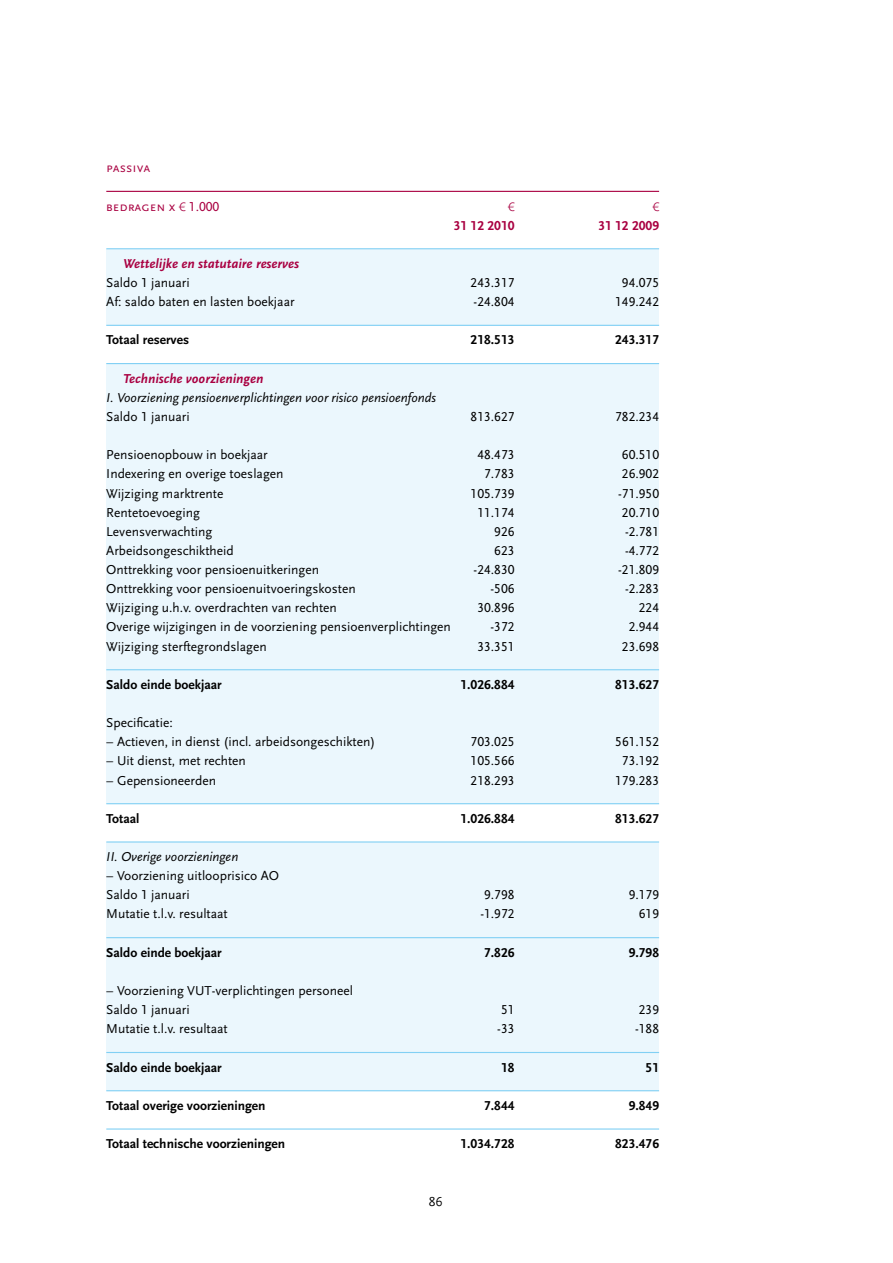
<style>
.page{position:relative;width:893px;height:1263px;background:#fff}
.page>*{position:absolute;margin:0;border:0;box-sizing:border-box;transform-origin:0 0}
.t1{font:13.5px/19.2px "Scala Sans";color:#000}
.t2{font:13.5px "Scala Sans Caps";color:#000}
.t3{font:700 13.5px "Scala Sans";color:#000}
.t4{font:italic 13.5px/19.2px "Scala Sans";color:#000}
.t5{font:700 13.5px "Scala Sans Figures";color:#000}
.t6{font:italic 700 13.5px/19.2px "Scala Sans";color:#a90041}
.t7{font:13.5px "Scala Sans Caps";color:#a90041}
.t8{font:700 13.5px "Scala Sans Figures";color:#a90041}
.t9{font:12px "Linotype Euro Font Ato F";color:#a90041}
.s1{font-family:"Linotype Euro Font Ato F";font-size:12px}
.s2{font-family:"Scala Sans"}
.s3{font-weight:400;font-style:normal;color:#000}
.s4{font-family:"Scala Sans Caps";font-weight:400;font-style:normal;color:#000}
.s5{font-style:normal}
.s6{font-family:"Scala Sans Caps";font-style:normal}
.s7{font-family:"Scala Sans Caps"}
</style>
<div class="page">
<div style="left:106px;top:249px;width:553px;height:76px;background:#ebf7fd"></div>
<div style="left:106px;top:364px;width:553px;height:440px;background:#ebf7fd"></div>
<div style="left:106px;top:842px;width:553px;height:249px;background:#ebf7fd"></div>
<hr style="left:106px;top:191px;width:553px;height:1px;background:#a90041">
<hr style="left:106px;top:248px;width:553px;height:1px;background:#81d0f4">
<hr style="left:106px;top:325px;width:553px;height:1px;background:#81d0f4">
<hr style="left:106px;top:363px;width:553px;height:1px;background:#81d0f4">
<hr style="left:106px;top:669px;width:553px;height:1px;background:#81d0f4">
<hr style="left:106px;top:1128px;width:553px;height:1px;background:#81d0f4">
<hr style="left:106px;top:937px;width:553px;height:1px;background:#81d0f4">
<hr style="left:106px;top:1090px;width:553px;height:1px;background:#81d0f4">
<hr style="left:106px;top:803px;width:553px;height:1px;background:#81d0f4">
<hr style="left:106px;top:841px;width:553px;height:1px;background:#81d0f4">
<hr style="left:106px;top:1052px;width:553px;height:1px;background:#81d0f4">
<p class="t7" style="left:106px;top:160px;width:46px">passiva</p>
<p class="t7" style="left:106px;top:199px;width:115px">bedragen x <span class="s1">1</span> 1<span class="s2">.</span>000</p>
<p class="t9" style="left:508px;top:199px;width:8px">1</p>
<p class="t9" style="left:652px;top:199px;width:8px">1</p>
<p class="t8" style="left:454px;top:220px;width:62px">31 12 2010</p>
<p class="t8" style="left:598px;top:220px;width:62px">31 12 2009</p>
<p class="t6" style="left:106px;top:254px;width:194px;text-indent:17px">Wettelijke en statutaire reserves<br><span class="s3">Saldo</span> <span class="s4">1</span> <span class="s3">januari</span></p>
<p class="t2" style="left:471px;top:275px;width:45px">243<span class="s2">.</span>317</p>
<p class="t2" style="left:622px;top:275px;width:39px">94<span class="s2">.</span>075</p>
<p class="t1" style="left:106px;top:292px;width:190px">Af: saldo baten en lasten boekjaar</p>
<p class="t2" style="left:474px;top:294px;width:42px"><span class="s2">-</span>24<span class="s2">.</span>804</p>
<p class="t2" style="left:615px;top:294px;width:45px">149<span class="s2">.</span>242</p>
<p class="t3" style="left:106px;top:333px;width:84px">Totaal reserves</p>
<p class="t5" style="left:471px;top:335px;width:45px">218<span class="s2">.</span>513</p>
<p class="t5" style="left:615px;top:335px;width:45px">243<span class="s2">.</span>317</p>
<p class="t6" style="left:123px;top:369px;width:142px">Technische voorzieningen</p>
<p class="t4" style="left:106px;top:388px;width:331px">I. Voorziening pensioenverplichtingen voor risico pensioenfonds<br><span class="s5">Saldo</span> <span class="s6">1</span> <span class="s5">januari</span></p>
<p class="t2" style="left:471px;top:409px;width:45px">813<span class="s2">.</span>627</p>
<p class="t2" style="left:615px;top:409px;width:45px">782<span class="s2">.</span>234</p>
<p class="t1" style="left:106px;top:445px;width:163px">Pensioenopbouw in boekjaar</p>
<p class="t2" style="left:477px;top:447px;width:39px">48<span class="s2">.</span>473</p>
<p class="t2" style="left:622px;top:447px;width:39px">60<span class="s2">.</span>510</p>
<p class="t1" style="left:106px;top:465px;width:179px">Indexering en overige toeslagen</p>
<p class="t2" style="left:484px;top:467px;width:32px">7<span class="s2">.</span>783</p>
<p class="t2" style="left:622px;top:467px;width:39px">26<span class="s2">.</span>902</p>
<p class="t1" style="left:106px;top:484px;width:119px">Wijziging marktrente</p>
<p class="t2" style="left:471px;top:486px;width:45px">105<span class="s2">.</span>739</p>
<p class="t2" style="left:618px;top:486px;width:42px"><span class="s2">-</span>71<span class="s2">.</span>950</p>
<p class="t1" style="left:106px;top:503px;width:95px">Rentetoevoeging</p>
<p class="t2" style="left:477px;top:505px;width:39px">11<span class="s2">.</span>174</p>
<p class="t2" style="left:622px;top:505px;width:39px">20<span class="s2">.</span>710</p>
<p class="t1" style="left:106px;top:522px;width:108px">Levensverwachting</p>
<p class="t2" style="left:494px;top:524px;width:22px">926</p>
<p class="t2" style="left:625px;top:524px;width:36px"><span class="s2">-</span>2<span class="s2">.</span>781</p>
<p class="t1" style="left:106px;top:541px;width:129px">Arbeidsongeschiktheid</p>
<p class="t2" style="left:494px;top:543px;width:22px">623</p>
<p class="t2" style="left:625px;top:543px;width:36px"><span class="s2">-</span>4<span class="s2">.</span>772</p>
<p class="t1" style="left:106px;top:560px;width:214px">Onttrekking voor pensioenuitkeringen</p>
<p class="t2" style="left:474px;top:562px;width:42px"><span class="s2">-</span>24<span class="s2">.</span>830</p>
<p class="t2" style="left:618px;top:562px;width:42px"><span class="s2">-</span>21<span class="s2">.</span>809</p>
<p class="t1" style="left:106px;top:579px;width:251px">Onttrekking voor pensioenuitvoeringskosten</p>
<p class="t2" style="left:491px;top:581px;width:25px"><span class="s2">-</span>506</p>
<p class="t2" style="left:625px;top:581px;width:36px"><span class="s2">-</span>2<span class="s2">.</span>283</p>
<p class="t1" style="left:106px;top:599px;width:232px">Wijziging u.h.v. overdrachten van rechten</p>
<p class="t2" style="left:477px;top:601px;width:39px">30<span class="s2">.</span>896</p>
<p class="t2" style="left:639px;top:601px;width:22px">224</p>
<p class="t1" style="left:106px;top:618px;width:346px">Overige wijzigingen in de voorziening pensioenverplichtingen</p>
<p class="t2" style="left:491px;top:620px;width:25px"><span class="s2">-</span>372</p>
<p class="t2" style="left:629px;top:620px;width:32px">2<span class="s2">.</span>944</p>
<p class="t1" style="left:106px;top:637px;width:162px">Wijziging sterftegrondslagen</p>
<p class="t2" style="left:477px;top:639px;width:39px">33<span class="s2">.</span>351</p>
<p class="t2" style="left:622px;top:639px;width:39px">23<span class="s2">.</span>698</p>
<p class="t3" style="left:106px;top:677px;width:117px">Saldo einde boekjaar</p>
<p class="t5" style="left:460px;top:679px;width:56px">1<span class="s2">.</span>026<span class="s2">.</span>884</p>
<p class="t5" style="left:615px;top:679px;width:45px">813<span class="s2">.</span>627</p>
<p class="t1" style="left:106px;top:713px;width:68px">Specificatie:</p>
<p class="t1" style="left:106px;top:732px;width:270px">– Actieven, in dienst (incl. arbeidsongeschikten)</p>
<p class="t2" style="left:471px;top:734px;width:45px">703<span class="s2">.</span>025</p>
<p class="t2" style="left:615px;top:734px;width:45px">561<span class="s2">.</span>152</p>
<p class="t1" style="left:106px;top:752px;width:141px">– Uit dienst, met rechten</p>
<p class="t2" style="left:471px;top:754px;width:45px">105<span class="s2">.</span>566</p>
<p class="t2" style="left:622px;top:754px;width:39px">73<span class="s2">.</span>192</p>
<p class="t1" style="left:106px;top:771px;width:111px">– Gepensioneerden</p>
<p class="t2" style="left:471px;top:773px;width:45px">218<span class="s2">.</span>293</p>
<p class="t2" style="left:615px;top:773px;width:45px">179<span class="s2">.</span>283</p>
<p class="t3" style="left:106px;top:811px;width:35px">Totaal</p>
<p class="t5" style="left:460px;top:813px;width:56px">1<span class="s2">.</span>026<span class="s2">.</span>884</p>
<p class="t5" style="left:615px;top:813px;width:45px">813<span class="s2">.</span>627</p>
<p class="t4" style="left:106px;top:847px;width:133px">II. Overige voorzieningen</p>
<p class="t1" style="left:106px;top:866px;width:174px">– Voorziening uitlooprisico AO<br>Saldo <span class="s7">1</span> januari</p>
<p class="t2" style="left:484px;top:888px;width:32px">9<span class="s2">.</span>798</p>
<p class="t2" style="left:629px;top:888px;width:32px">9<span class="s2">.</span>179</p>
<p class="t1" style="left:106px;top:905px;width:123px">Mutatie t.l.v. resultaat</p>
<p class="t2" style="left:480px;top:907px;width:36px"><span class="s2">-</span>1<span class="s2">.</span>972</p>
<p class="t2" style="left:639px;top:907px;width:22px">619</p>
<p class="t3" style="left:106px;top:945px;width:117px">Saldo einde boekjaar</p>
<p class="t5" style="left:484px;top:947px;width:32px">7<span class="s2">.</span>826</p>
<p class="t5" style="left:629px;top:947px;width:32px">9<span class="s2">.</span>798</p>
<p class="t1" style="left:106px;top:981px;width:248px">– Voorziening VUT-verplichtingen personeel<br>Saldo <span class="s7">1</span> januari</p>
<p class="t2" style="left:501px;top:1002px;width:15px">51</p>
<p class="t2" style="left:639px;top:1002px;width:22px">239</p>
<p class="t1" style="left:106px;top:1019px;width:123px">Mutatie t.l.v. resultaat</p>
<p class="t2" style="left:497px;top:1021px;width:19px"><span class="s2">-</span>33</p>
<p class="t2" style="left:635px;top:1021px;width:25px"><span class="s2">-</span>188</p>
<p class="t3" style="left:106px;top:1060px;width:117px">Saldo einde boekjaar</p>
<p class="t5" style="left:501px;top:1062px;width:15px">18</p>
<p class="t5" style="left:646px;top:1062px;width:15px">51</p>
<p class="t3" style="left:106px;top:1098px;width:161px">Totaal overige voorzieningen</p>
<p class="t5" style="left:484px;top:1100px;width:32px">7<span class="s2">.</span>844</p>
<p class="t5" style="left:629px;top:1100px;width:32px">9<span class="s2">.</span>849</p>
<p class="t3" style="left:106px;top:1136px;width:180px">Totaal technische voorzieningen</p>
<p class="t5" style="left:460px;top:1138px;width:56px">1<span class="s2">.</span>034<span class="s2">.</span>728</p>
<p class="t5" style="left:615px;top:1138px;width:45px">823<span class="s2">.</span>476</p>
<p class="t1" style="left:429px;top:1192px;width:16px">86</p>
</div>
